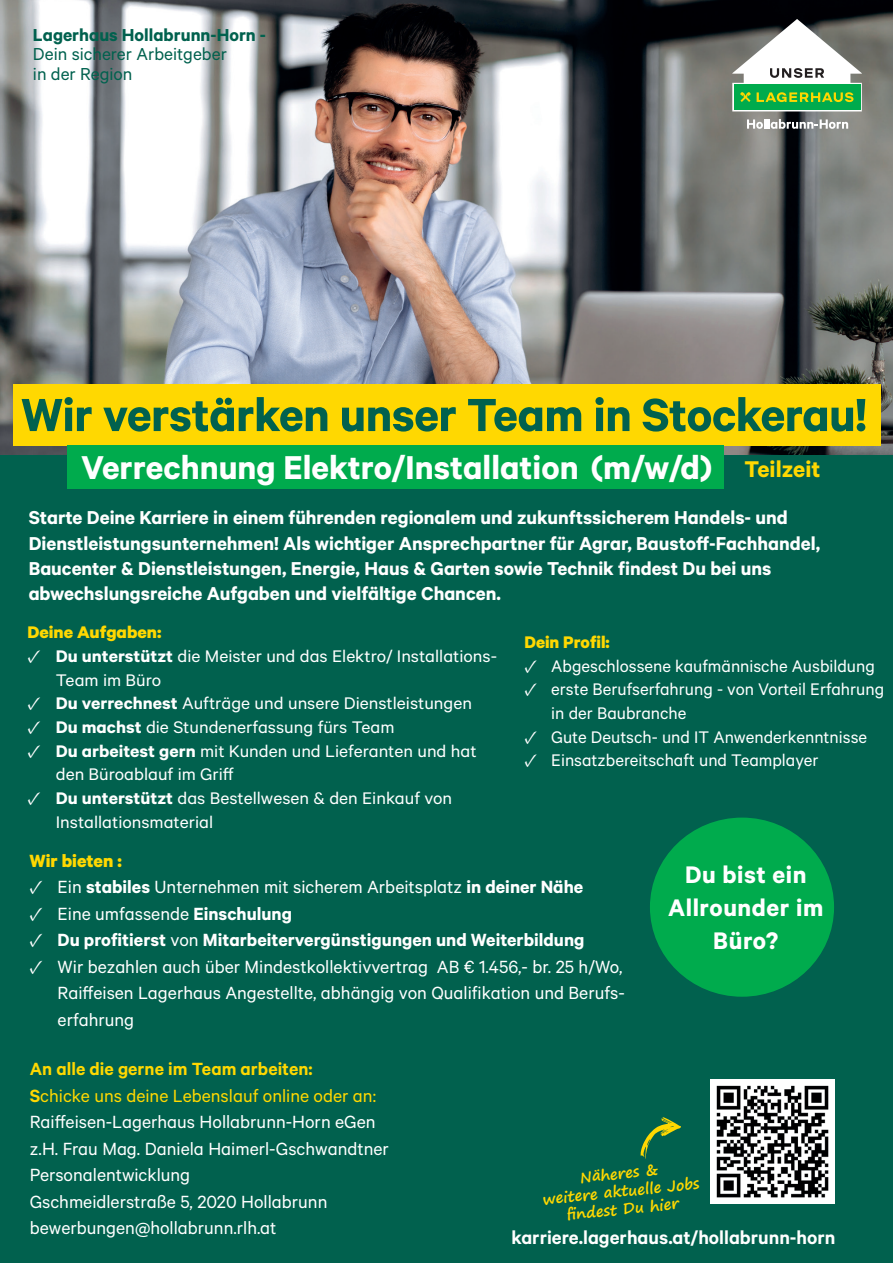
<style>
.page{position:relative;width:893px;height:1263px;background:#fff}
.page>*{position:absolute;margin:0;border:0;box-sizing:border-box;transform-origin:0 0}
.t1{font:52.2px "Calibre LH Headline";letter-spacing:-.01em;color:#01614e}
.t2{font:37.2px "Calibre LH Headline";color:#fff}
.t3{font:27px/33px "Calibre LH Headline";letter-spacing:.02em;color:#fff;text-align:center}
.t4{font:25.65px "Calibre LH Headline";color:#ffd801}
.t5{font:21px/25.2px "Calibre LH Headline";color:#fff}
.t6{font:600 21px "Calibre LH";color:#fff}
.t7{font:19.95px/26.5px "Calibre LH";color:#fff;text-align:justify}
.t8{font:19.95px "Calibre LH Headline";color:#fff}
.t9{font:700 19.95px "Calibre LH";color:#ffd801}
.t10{font:19.5px/19.5px "Calibre LH";color:#01614e}
.t11{font:19.5px "Calibre LH Headline";color:#01614e}
.t12{font:18.9px/23.7px "Calibre LH";color:#fff;scale:1.04 1}
.t13{font:18.9px/23.7px "Calibre LH";color:#fff}
.t14{font:700 18.9px "Calibre LH";color:#ffd801;scale:1.04 1}
.t15{font:700 18.9px "Calibre LH";color:#ffd801}
.t16{font:700 15px/18px "Segoe Print";color:#ffd801;text-align:center}
.s1{font-family:"Minion Pro"}
.s2{font-family:"Calibre LH Headline"}
.s3{font-family:"Calibre LH"}
.s4{font-weight:600;color:#ffd801}
.s5{color:#ffd801}
</style>
<div class="page">
<img style="left:0;top:0;width:893px;height:455px">
<div style="left:0;top:455px;width:893px;height:808px;background:#01614e"></div>
<img style="left:711px;top:1080px;width:123px;height:123px">
<svg style="left:641px;top:1117px;width:40px;height:42px"></svg>
<svg style="left:732px;top:19px;width:130px;height:92px"></svg>
<svg style="left:747px;top:119px;width:101px;height:10px"></svg>
<div style="left:13px;top:385px;width:867px;height:61px;background:#ffd801"></div>
<div style="left:650px;top:817px;width:184px;height:180px;background:#00ab4d;border-radius:50%"></div>
<div style="left:67px;top:445px;width:657px;height:43px;background:#00ab4d"></div>
<p class="t11" style="left:33px;top:23px;width:235px">Lagerhaus Hollabrunn-Horn -</p>
<p class="t10" style="left:33px;top:44px;width:195px">Dein sicherer Arbeitgeber in der Region</p>
<h1 class="t1" style="left:21px;top:383px;width:847px">Wir verstärken unser Team in Stockerau!</h1>
<h2 class="t2" style="left:81px;top:445px;width:633px">Verrechnung Elektro/Installation (m/w/d)</h2>
<p class="t4" style="left:744px;top:454px;width:77px">Teilzeit</p>
<p class="t5" style="left:29px;top:505px;width:793px">Starte Deine Karriere in einem führenden regionalem und zukunftssicherem Handels- und Dienstleistungsunternehmen! Als wichtiger Ansprechpartner für Agrar, Baustoff-Fachhandel, Baucenter &amp; Dienstleistungen, Energie, Haus &amp; Garten sowie Technik findest Du bei uns abwechslungsreiche Aufgaben und vielfältige Chancen.</p>
<p class="t14" style="left:27px;top:621px;width:130px">Deine Aufgaben:</p>
<p class="t12" style="left:56px;top:644px;width:426px;text-indent:-28px"><span class="s1">✓</span> <span class="s2">Du unterstützt</span> die Meister und das Elektro/ Installations-<br>Team im Büro</p>
<p class="t12" style="left:27px;top:691px;width:429px"><span class="s1">✓</span> <span class="s2">Du verrechnest</span> Aufträge und unsere Dienstleistungen</p>
<p class="t12" style="left:27px;top:715px;width:354px"><span class="s1">✓</span> <span class="s2">Du machst</span> die Stundenerfassung fürs Team</p>
<p class="t12" style="left:56px;top:738px;width:406px;text-indent:-28px"><span class="s1">✓</span> <span class="s2">Du arbeitest gern</span> mit Kunden und Lieferanten und hat den Büroablauf im Griff</p>
<p class="t12" style="left:56px;top:786px;width:383px;text-indent:-28px"><span class="s1">✓</span> <span class="s2">Du unterstützt</span> das Bestellwesen &amp; den Einkauf von<br>Installationsmaterial</p>
<p class="t15" style="left:524px;top:631px;width:87px">Dein Profil:</p>
<p class="t13" style="left:524px;top:653px;width:352px"><span class="s1">✓</span> Abgeschlossene kaufmännische Ausbildung</p>
<p class="t13" style="left:551px;top:677px;width:334px;text-indent:-27px"><span class="s1">✓</span> erste Berufserfahrung - von Vorteil Erfahrung in der Baubranche</p>
<p class="t13" style="left:524px;top:724px;width:344px"><span class="s1">✓</span> Gute Deutsch- und IT Anwenderkenntnisse</p>
<p class="t13" style="left:524px;top:748px;width:296px"><span class="s1">✓</span> Einsatzbereitschaft und Teamplayer</p>
<p class="t9" style="left:29px;top:848px;width:94px">Wir bieten :</p>
<p class="t7" style="left:29px;top:873px;width:555px"><span class="s1">✓</span> Ein <span class="s2">stabiles</span> Unternehmen mit sicherem Arbeitsplatz <span class="s2">in deiner Nähe</span></p>
<p class="t7" style="left:29px;top:899px;width:264px"><span class="s1">✓</span> Eine umfassende <span class="s2">Einschulung</span></p>
<p class="t8" style="left:29px;top:928px;width:557px"><span class="s1">✓</span> Du profitierst <span class="s3">von</span> Mitarbeitervergünstigungen und Weiterbildung</p>
<p class="t7" style="left:58px;top:952px;width:569px;text-indent:-28px"><span class="s1">✓</span> Wir bezahlen auch über Mindestkollektivvertrag AB € 1.456,- br. 25 h/Wo, Raiffeisen Lagerhaus Angestellte, abhängig von Qualifikation und Berufs&shy;erfahrung</p>
<p class="t7" style="left:30px;top:1055px;width:361px;text-align:left"><span class="s4">An alle die gerne im Team arbeiten:<br>S</span><span class="s5">chicke uns deine Lebenslauf online oder an:<br></span>Raiffeisen-Lagerhaus Hollabrunn-Horn eGen z.H. Frau Mag. Daniela Haimerl-Gschwandtner Personalentwicklung<br>Gschmeidlerstraße 5, 2020 Hollabrunn bewerbungen@hollabrunn.rlh.at</p>
<h3 class="t3" style="left:668px;top:857px;width:157px">Du bist ein<br>Allrounder im<br>Büro?</h3>
<p class="t16" style="left:540px;top:1172px;width:159px;rotate:-6deg">Näheres &amp;<br>weitere aktuelle Jobs fi ndest Du hier</p>
<p class="t6" style="left:511px;top:1225px;width:326px">karriere.lagerhaus.at/hollabrunn-horn</p>
</div>
